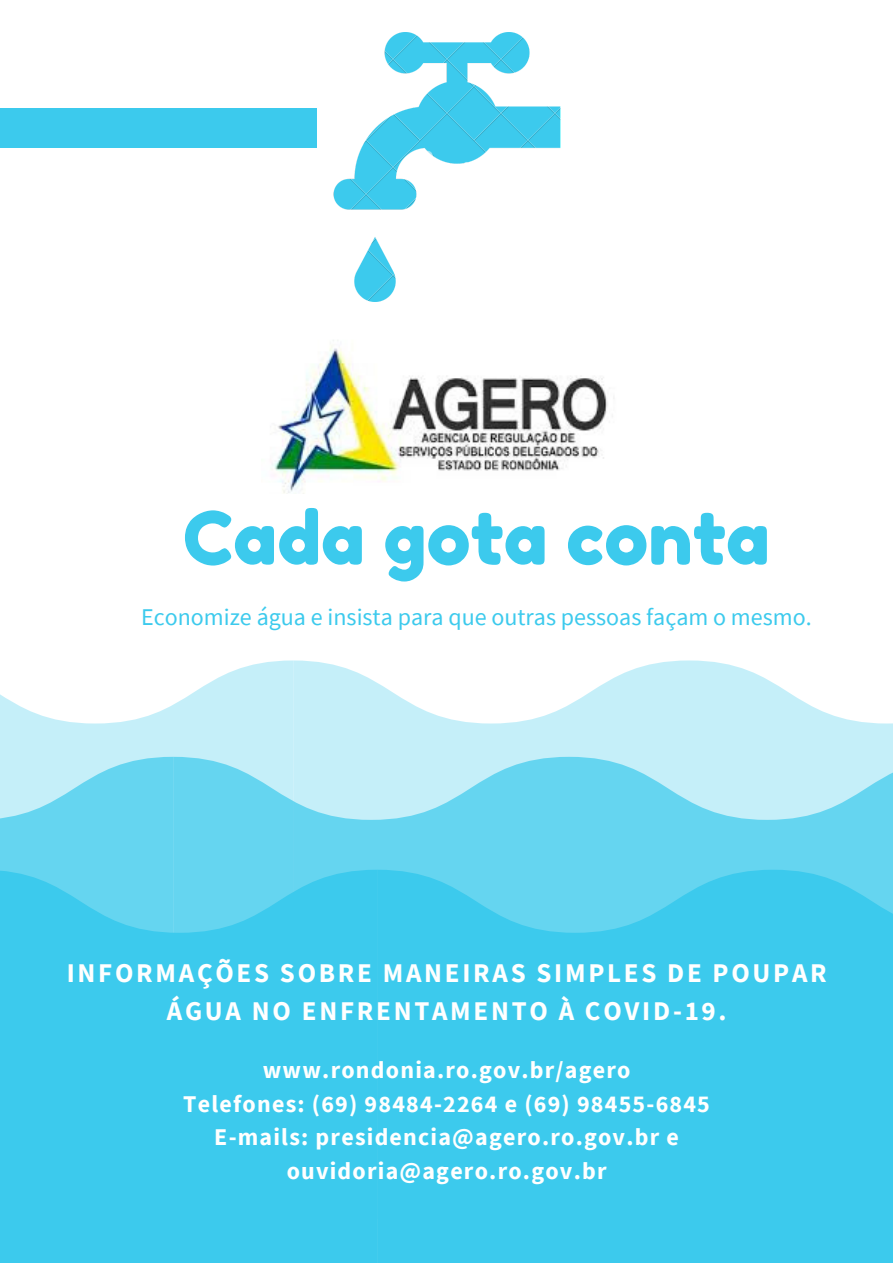
<style>
.page{position:relative;width:893px;height:1263px;background:#fff}
.page>*{position:absolute;margin:0;border:0;box-sizing:border-box;transform-origin:0 0}
.t1{font:73.57px "Fredoka One";color:#3ccaed}
.t2{font:700 27px/37.7px "Source Sans Pro";letter-spacing:.1em;color:#fff;text-align:center}
.t3{font:700 24px/33.6px "Source Sans Pro";letter-spacing:.05em;color:#fff;text-align:center}
.t4{font:24px "Source Sans Pro";color:#3ccaed}
</style>
<div class="page">
<svg style="left:0;top:660px;width:293px;height:97px;fill:#c5eff9"></svg>
<svg style="left:293px;top:660px;width:600px;height:97px;fill:#c5eff9"></svg>
<svg style="left:0;top:757px;width:173px;height:113px;background:#7bdbf2"></svg>
<svg style="left:173px;top:757px;width:720px;height:113px;background:#82dcf2"></svg>
<svg style="left:0;top:870px;width:377px;height:393px;background:#3fcaed"></svg>
<div style="left:377px;top:870px;width:516px;height:393px;background:#3ccaed"></div>
<div style="left:0;top:108px;width:316px;height:40px;background:#3ccaed"></div>
<img style="left:316px;top:33px;width:245px;height:269px">
<img style="left:272px;top:340px;width:342px;height:154px">
<h1 class="t1" style="left:183px;top:493px;width:588px">Cada gota conta</h1>
<p class="t4" style="left:141px;top:601px;width:672px">Economize água e insista para que outras pessoas façam o mesmo.</p>
<p class="t2" style="left:67px;top:954px;width:761px">INFORMAÇÕES SOBRE MANEIRAS SIMPLES DE POUPAR<br>ÁGUA NO ENFRENTAMENTO À COVID-19.</p>
<p class="t3" style="left:183px;top:1052px;width:528px">www.rondonia.ro.gov.br/agero<br>Telefones: (69) 98484-2264 e (69) 98455-6845<br>E-mails: presidencia@agero.ro.gov.br e ouvidoria@agero.ro.gov.br</p>
</div>
